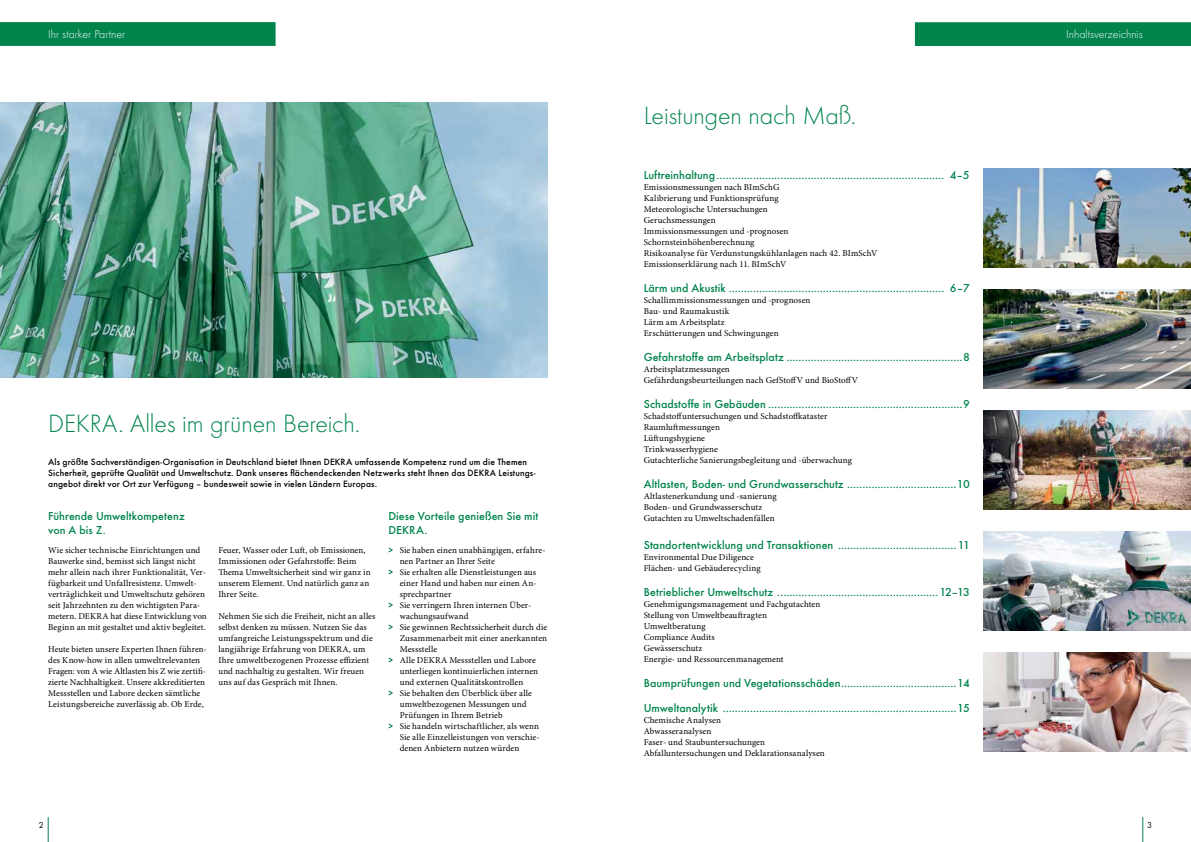
<style>
.page{position:relative;width:1191px;height:842px;background:#fff}
.page>*{position:absolute;margin:0;border:0;box-sizing:border-box;transform-origin:0 0}
.t1{font:300 26px "Futura";letter-spacing:-.005em;color:#00844c}
.t2{font:500 12px/14px "Futura";letter-spacing:.005em;color:#00844c}
.t3{font:300 12px "Futura";color:#fff}
.t4{font:500 9.5px/11px "Futura";letter-spacing:.015em;color:#000}
.t5{font:9px/11px "Minion Pro";letter-spacing:.005em;color:#000}
.t6{font:9px "Futura Boo";color:#000}
.s1{font-family:"Futura Dem";color:#00844c}
</style>
<div class="page">
<svg style="left:1142px;top:817px;width:1px;height:25px"></svg>
<svg style="left:0;top:22px;width:275px;height:24px;background:#02844d"></svg>
<svg style="left:48px;top:817px;width:1px;height:25px"></svg>
<div style="left:915px;top:22px;width:276px;height:24px;background:#00844c"></div>
<img style="left:984px;top:168px;width:207px;height:99px">
<img style="left:984px;top:289px;width:207px;height:99px">
<img style="left:984px;top:531px;width:207px;height:99px">
<img style="left:0;top:102px;width:547px;height:275px">
<img style="left:984px;top:410px;width:207px;height:99px">
<img style="left:984px;top:652px;width:207px;height:99px">
<h2 class="t3" style="left:48px;top:27px;width:79px">Ihr starker Partner</h2>
<h2 class="t3" style="left:1066px;top:27px;width:78px">Inhaltsverzeichnis</h2>
<h1 class="t1" style="left:48px;top:407px;width:313px">DEKRA. Alles im grünen Bereich.</h1>
<p class="t4" style="left:48px;top:456px;width:489px">Als größte Sachverständigen-Organisation in Deutschland bietet Ihnen DEKRA umfassende Kompetenz rund um die Themen<br>Sicherheit, geprüfte Qualität und Umweltschutz. Dank unseres flächendeckenden Netzwerks steht Ihnen das DEKRA Leistungs&shy;angebot direkt vor Ort zur Verfügung – bundesweit sowie in vielen Ländern Europas.</p>
<h2 class="t2" style="left:48px;top:508px;width:138px">Führende Umweltkompetenz von A bis Z.</h2>
<p class="t5" style="left:48px;top:545px;width:160px">Wie sicher technische Einrichtungen und Bauwerke sind, bemisst sich längst nicht mehr allein nach ihrer Funktionalität, Ver&shy;fügbarkeit und Unfallresistenz. Umwelt&shy;verträglichkeit und Umweltschutz gehören seit Jahrzehnten zu den wichtigsten Para&shy;metern. DEKRA hat diese Entwicklung von Beginn an mit gestaltet und aktiv begleitet.</p>
<p class="t5" style="left:48px;top:644px;width:160px">Heute bieten unsere Experten Ihnen führen&shy;des Know-how in allen umweltrelevanten Fragen: von A wie Altlasten bis Z wie zertifi&shy;zierte Nachhaltigkeit. Unsere akkreditierten Messstellen und Labore decken sämtliche Leistungsbereiche zuverlässig ab. Ob Erde,</p>
<p class="t5" style="left:218px;top:545px;width:154px">Feuer, Wasser oder Luft, ob Emissionen, Immissionen oder Gefahrstoffe: Beim Thema Umweltsicherheit sind wir ganz in unserem Element. Und natürlich ganz an Ihrer Seite.</p>
<p class="t5" style="left:218px;top:611px;width:159px">Nehmen Sie sich die Freiheit, nicht an alles selbst denken zu müssen. Nutzen Sie das umfangreiche Leistungsspektrum und die langjährige Erfahrung von DEKRA, um Ihre umweltbezogenen Prozesse effizient und nachhaltig zu gestalten. Wir freuen uns auf das Gespräch mit Ihnen.</p>
<h2 class="t2" style="left:388px;top:508px;width:151px">Diese Vorteile genießen Sie mit<br>DEKRA.</h2>
<p class="t5" style="left:388px;top:545px;width:159px"><span class="s1">&gt;</span> Sie haben einen unabhängigen, erfahre-</p>
<p class="t5" style="left:400px;top:556px;width:97px">nen Partner an Ihrer Seite</p>
<p class="t5" style="left:388px;top:567px;width:149px"><span class="s1">&gt;</span> Sie erhalten alle Dienstleistungen aus</p>
<p class="t5" style="left:400px;top:578px;width:138px">einer Hand und haben nur einen An-</p>
<p class="t5" style="left:400px;top:589px;width:53px">sprechpartner</p>
<p class="t5" style="left:388px;top:600px;width:144px"><span class="s1">&gt;</span> Sie verringern Ihren internen Über-</p>
<p class="t5" style="left:400px;top:611px;width:70px">wachungsaufwand</p>
<p class="t5" style="left:388px;top:622px;width:160px"><span class="s1">&gt;</span> Sie gewinnen Rechtssicherheit durch die</p>
<p class="t5" style="left:400px;top:633px;width:149px">Zusammenarbeit mit einer anerkannten</p>
<p class="t5" style="left:400px;top:644px;width:39px">Messstelle</p>
<p class="t5" style="left:388px;top:655px;width:149px"><span class="s1">&gt;</span> Alle DEKRA Messstellen und Labore</p>
<p class="t5" style="left:400px;top:666px;width:140px">unterliegen kontinuierlichen internen</p>
<p class="t5" style="left:400px;top:677px;width:125px">und externen Qualitätskontrollen</p>
<p class="t5" style="left:388px;top:688px;width:145px"><span class="s1">&gt;</span> Sie behalten den Überblick über alle</p>
<p class="t5" style="left:400px;top:699px;width:128px">umweltbezogenen Messungen und</p>
<p class="t5" style="left:400px;top:710px;width:105px">Prüfungen in Ihrem Betrieb</p>
<p class="t5" style="left:388px;top:721px;width:152px"><span class="s1">&gt;</span> Sie handeln wirtschaftlicher, als wenn</p>
<p class="t5" style="left:400px;top:732px;width:141px">Sie alle Einzelleistungen von verschie-</p>
<p class="t5" style="left:400px;top:743px;width:121px">denen Anbietern nutzen würden</p>
<h1 class="t1" style="left:643px;top:99px;width:214px">Leistungen nach Maß.</h1>
<h2 class="t2" style="left:643px;top:167px;width:327px">Luftreinhaltung........................................................................... 4–5</h2>
<p class="t5" style="left:643px;top:182px;width:235px">Emissionsmessungen nach BImSchG<br>Kalibrierung und Funktionsprüfung<br>Meteorologische Untersuchungen<br>Geruchsmessungen<br>Immissionsmessungen und -prognosen Schornsteinhöhenberechnung<br>Risikoanalyse für Verdunstungskühlanlagen nach 42. BImSchV Emissionserklärung nach 11. BImSchV</p>
<h2 class="t2" style="left:643px;top:280px;width:327px">Lärm und Akustik ....................................................................... 6–7</h2>
<p class="t5" style="left:643px;top:295px;width:168px">Schallimmissionsmessungen und -prognosen<br>Bau- und Raumakustik<br>Lärm am Arbeitsplatz<br>Erschütterungen und Schwingungen</p>
<h2 class="t2" style="left:643px;top:349px;width:327px">Gefahrstoffe am Arbeitsplatz ..........................................................8</h2>
<p class="t5" style="left:643px;top:364px;width:216px">Arbeitsplatzmessungen<br>Gefährdungsbeurteilungen nach GefStoffV und BioStoffV</p>
<h2 class="t2" style="left:643px;top:396px;width:327px">Schadstoffe in Gebäuden ................................................................9</h2>
<p class="t5" style="left:643px;top:411px;width:210px">Schadstoffuntersuchungen und Schadstoffkataster Raumluftmessungen<br>Lüftungshygiene<br>Trinkwasserhygiene<br>Gutachterliche Sanierungsbegleitung und -überwachung</p>
<h2 class="t2" style="left:643px;top:476px;width:327px">Altlasten, Boden- und Grundwasserschutz ....................................10</h2>
<p class="t5" style="left:643px;top:491px;width:134px">Altlastenerkundung und -sanierung<br>Boden- und Grundwasserschutz<br>Gutachten zu Umweltschadenfällen</p>
<h2 class="t2" style="left:643px;top:537px;width:327px">Standortentwicklung und Transaktionen .......................................11</h2>
<p class="t5" style="left:643px;top:552px;width:118px">Environmental Due Diligence<br>Flächen- und Gebäuderecycling</p>
<h2 class="t2" style="left:643px;top:584px;width:327px">Betrieblicher Umweltschutz .....................................................12–13</h2>
<p class="t5" style="left:643px;top:599px;width:178px">Genehmigungsmanagement und Fachgutachten<br>Stellung von Umweltbeauftragten<br>Umweltberatung<br>Compliance Audits<br>Gewässerschutz<br>Energie- und Ressourcenmanagement</p>
<h2 class="t2" style="left:643px;top:669px;width:327px;line-height:25px">Baumprüfungen und Vegetationsschäden......................................14<br>Umweltanalytik .............................................................................15</h2>
<p class="t5" style="left:643px;top:715px;width:183px">Chemische Analysen<br>Abwasseranalysen<br>Faser- und Staubuntersuchungen<br>Abfalluntersuchungen und Deklarationsanalysen</p>
<p class="t6" style="left:39px;top:819px;width:6px">2</p>
<p class="t6" style="left:1147px;top:819px;width:6px">3</p>
</div>
